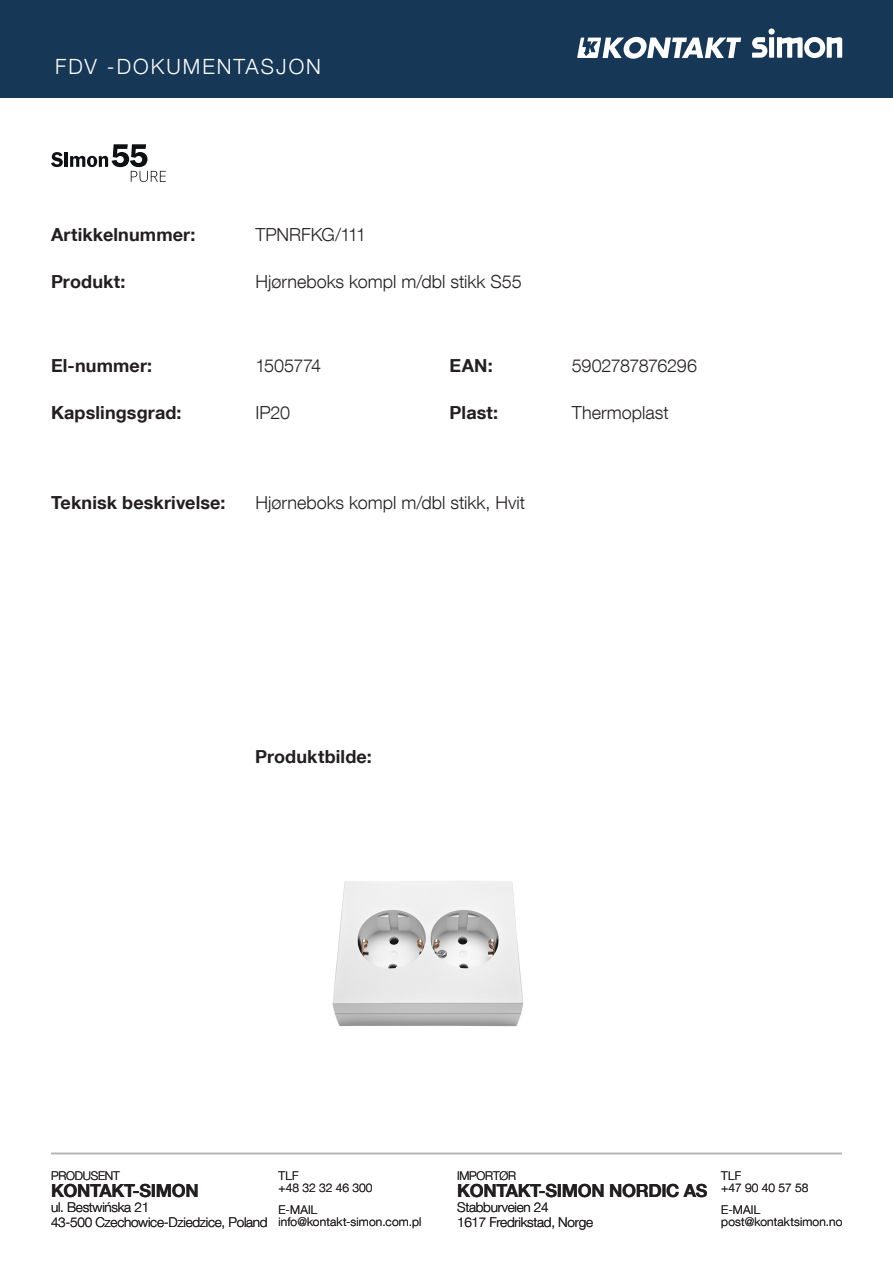
<style>
.page{position:relative;width:893px;height:1263px;background:#fff}
.page>*{position:absolute;margin:0;border:0;box-sizing:border-box;transform-origin:0 0}
.t1{font:300 21px "Helvetica Neue LT Com";letter-spacing:.095em;color:#fff}
.t2{font:700 18px "Helvetica Neue LT Com";letter-spacing:.005em;color:#231f20}
.t3{font:300 18px "Helvetica Neue LT Com";color:#231f20}
.t4{font:700 18px "Helvetica Neue LT Com";letter-spacing:-.02em;color:#231f20}
.t5{font:300 18px "Helvetica Neue LT Com";letter-spacing:-.025em;color:#231f20}
.t6{font:300 13.5px "Helvetica Neue LT Com";letter-spacing:-.02em;color:#231f20}
.t7{font:300 12px "Helvetica Neue LT Com";letter-spacing:.01em;color:#231f20}
.t8{font:300 12px "Helvetica Neue LT Com";letter-spacing:-.02em;color:#231f20}
</style>
<div class="page">
<svg style="left:51px;top:144px;width:115px;height:38px"></svg>
<img style="left:332px;top:881px;width:191px;height:146px">
<div style="left:0;top:0;width:893px;height:98px;background:#163756"></div>
<div style="left:769px;top:37px;width:5px;height:21px;background:#fff"></div>
<svg style="left:752px;top:37px;width:16px;height:21px"></svg>
<svg style="left:777px;top:37px;width:65px;height:21px"></svg>
<svg style="left:768px;top:28px;width:7px;height:7px"></svg>
<svg style="left:577px;top:37px;width:164px;height:22px"></svg>
<hr style="left:51px;top:1153px;width:791px;height:1px;background:#b3b3b3">
<p class="t1" style="left:55px;top:53px;width:267px">FDV -DOKUMENTASJON</p>
<p class="t2" style="left:51px;top:224px;width:146px">Artikkelnummer:</p>
<p class="t3" style="left:255px;top:224px;width:112px">TPNRFKG/111</p>
<p class="t3" style="left:255px;top:270px;width:268px">Hjørneboks kompl m/dbl stikk S55</p>
<p class="t2" style="left:51px;top:270px;width:76px">Produkt:</p>
<p class="t5" style="left:255px;top:355px;width:67px">1505774</p>
<p class="t3" style="left:255px;top:401px;width:36px">IP20</p>
<p class="t3" style="left:572px;top:401px;width:98px">Thermoplast</p>
<p class="t5" style="left:572px;top:355px;width:127px">5902787876296</p>
<p class="t2" style="left:51px;top:354px;width:103px">El-nummer:</p>
<p class="t2" style="left:51px;top:401px;width:132px">Kapslingsgrad:</p>
<p class="t2" style="left:450px;top:401px;width:50px">Plast:</p>
<p class="t2" style="left:450px;top:354px;width:45px">EAN:</p>
<p class="t2" style="left:51px;top:491px;width:176px">Teknisk beskrivelse:</p>
<p class="t3" style="left:255px;top:491px;width:271px">Hjørneboks kompl m/dbl stikk, Hvit</p>
<p class="t2" style="left:255px;top:745px;width:118px">Produktbilde:</p>
<p class="t8" style="left:51px;top:1168px;width:70px">PRODUSENT</p>
<p class="t4" style="left:51px;top:1179px;width:149px">KONTAKT-SIMON</p>
<p class="t6" style="left:51px;top:1198px;width:100px">ul. Bestwińska 21</p>
<p class="t6" style="left:51px;top:1213px;width:218px">43-500 Czechowice-Dziedzice, Poland</p>
<p class="t7" style="left:279px;top:1168px;width:21px">TLF</p>
<p class="t7" style="left:279px;top:1180px;width:95px">+48 32 32 46 300</p>
<p class="t7" style="left:279px;top:1202px;width:40px">E-MAIL</p>
<p class="t7" style="left:279px;top:1214px;width:144px">info@kontakt-simon.com.pl</p>
<p class="t8" style="left:457px;top:1168px;width:61px">IMPORTØR</p>
<p class="t4" style="left:457px;top:1179px;width:252px">KONTAKT-SIMON NORDIC AS</p>
<p class="t6" style="left:457px;top:1198px;width:93px">Stabburveien 24</p>
<p class="t6" style="left:457px;top:1213px;width:137px">1617 Fredrikstad, Norge</p>
<p class="t7" style="left:721px;top:1168px;width:21px">TLF</p>
<p class="t7" style="left:721px;top:1180px;width:89px">+47 90 40 57 58</p>
<p class="t7" style="left:721px;top:1202px;width:40px">E-MAIL</p>
<p class="t7" style="left:721px;top:1214px;width:123px">post@kontaktsimon.no</p>
</div>
